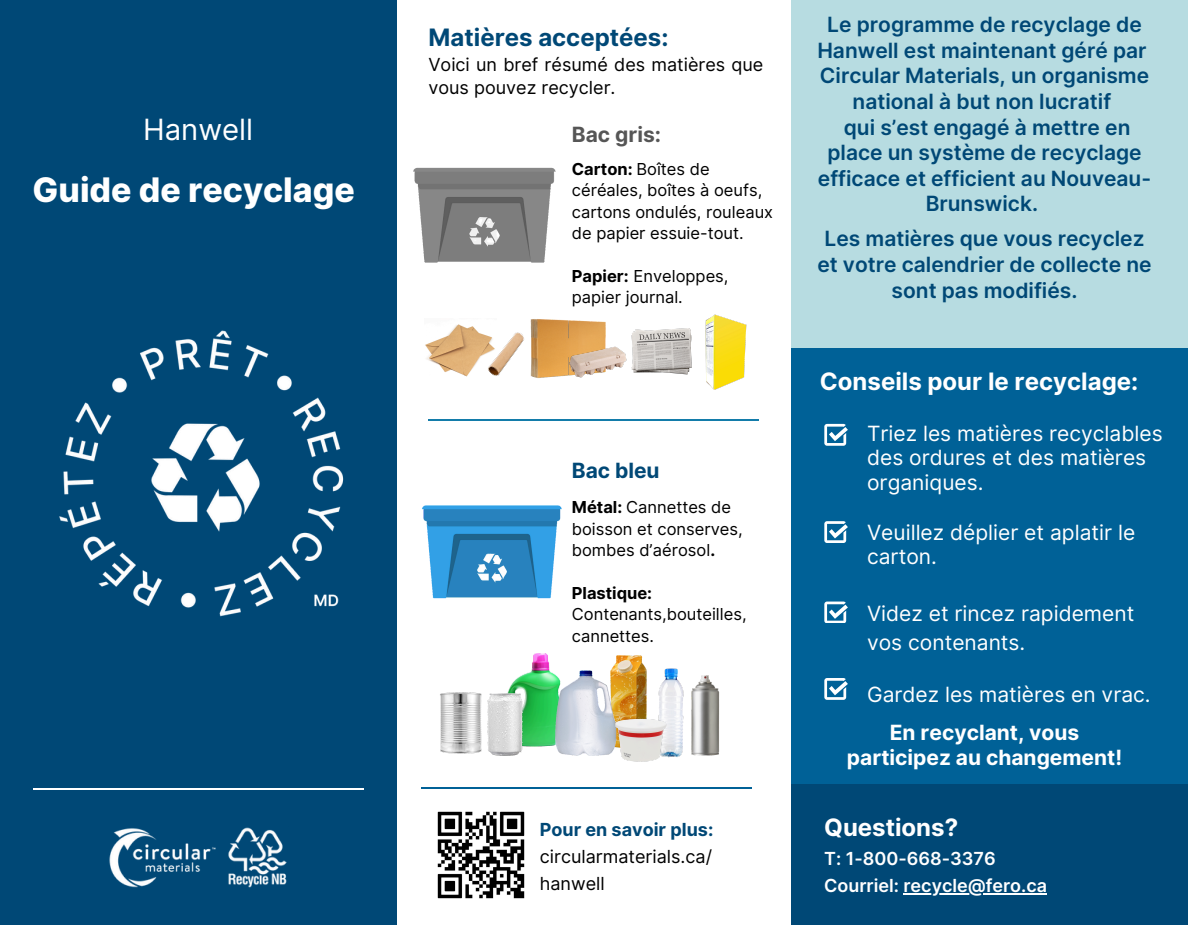
<style>
.page{position:relative;width:1188px;height:925px;background:#fff}
.page>*{position:absolute;margin:0;border:0;box-sizing:border-box;transform-origin:0 0}
.t1{font:800 33.75px "Inter";color:#fff}
.t2{font:29.25px "Inter";color:#fff}
.t3{font:700 24px "Inter";color:#fff}
.t4{font:700 24px "Inter";color:#004876}
.t5{font:600 21px/25.7px "Inter";color:#004876;text-align:center}
.t6{font:21px/24.8px "Inter";color:#fff}
.t7{font:700 21px/24.8px "Inter";color:#fff;text-align:center}
.t8{font:700 21px "Inter";color:#565656}
.t9{font:700 21px "Inter";color:#004876}
.t10{font:18px/27px "Inter";color:#000}
.t11{font:600 18px/27px "Inter";color:#fff}
.t12{font:700 18px "Inter";color:#004876}
.t13{font:16.5px/21.3px "Inter";color:#000}
.t14{font:700 16.5px "Inter";color:#000}
.s1{font-weight:700}
</style>
<div class="page">
<div style="left:0;top:0;width:397px;height:925px;background:#004876"></div>
<hr style="left:33px;top:788px;width:331px;height:1px;background:#fff">
<hr style="left:428px;top:419px;width:331px;height:2px;background:#137caa">
<hr style="left:421px;top:787px;width:331px;height:2px;background:#006197">
<div style="left:791px;top:348px;width:397px;height:456px;background:#006197"></div>
<div style="left:791px;top:784px;width:397px;height:141px;background:#004876"></div>
<div style="left:791px;top:0;width:397px;height:348px;background:#b7dce1"></div>
<svg style="left:824px;top:424px;width:24px;height:21px"></svg>
<svg style="left:824px;top:521px;width:24px;height:21px"></svg>
<svg style="left:824px;top:601px;width:24px;height:22px"></svg>
<svg style="left:824px;top:678px;width:24px;height:21px"></svg>
<img style="left:425px;top:324px;width:44px;height:53px">
<img style="left:469px;top:326px;width:48px;height:50px">
<img style="left:517px;top:319px;width:89px;height:59px">
<img style="left:565px;top:340px;width:59px;height:38px">
<img style="left:624px;top:328px;width:68px;height:47px">
<img style="left:705px;top:314px;width:42px;height:76px">
<img style="left:228px;top:827px;width:59px;height:61px">
<img style="left:109px;top:828px;width:107px;height:60px">
<img style="left:413px;top:167px;width:143px;height:96px">
<img style="left:422px;top:505px;width:140px;height:94px">
<img style="left:511px;top:653px;width:32px;height:94px">
<img style="left:440px;top:692px;width:41px;height:62px">
<img style="left:481px;top:685px;width:48px;height:71px">
<img style="left:630px;top:655px;width:17px;height:61px">
<img style="left:543px;top:653px;width:87px;height:103px">
<img style="left:658px;top:668px;width:13px;height:90px">
<img style="left:614px;top:716px;width:54px;height:46px">
<img style="left:671px;top:668px;width:49px;height:89px">
<img style="left:59px;top:330px;width:285px;height:287px">
<img style="left:437px;top:811px;width:88px;height:88px">
<hr style="left:904px;top:893px;width:143px;height:1px;background:#fff">
<h2 class="t2" style="left:143px;top:111px;width:112px">Hanwell</h2>
<h1 class="t1" style="left:33px;top:169px;width:324px">Guide de recyclage</h1>
<p class="t4" style="left:428px;top:23px;width:242px">Matières acceptées:</p>
<p class="t10" style="left:428px;top:52px;width:336px;line-height:23.7px">Voici un bref résumé des matières que vous pouvez recycler.</p>
<p class="t8" style="left:572px;top:121px;width:91px">Bac gris:</p>
<p class="t13" style="left:572px;top:158px;width:203px"><span class="s1">Carton:</span> Boîtes de céréales, boîtes à oeufs, cartons ondulés, rouleaux de papier essuie-tout.</p>
<p class="t13" style="left:572px;top:265px;width:158px"><span class="s1">Papier:</span> Enveloppes, papier journal.</p>
<p class="t9" style="left:572px;top:457px;width:89px">Bac bleu</p>
<p class="t13" style="left:572px;top:497px;width:172px"><span class="s1">Métal:</span> Cannettes de boisson et conserves, bombes d’aérosol<span class="s1">.</span></p>
<p class="t14" style="left:572px;top:583px;width:82px">Plastique:</p>
<p class="t13" style="left:572px;top:604px;width:176px">Contenants,bouteilles, cannettes.</p>
<p class="t12" style="left:540px;top:818px;width:175px">Pour en savoir plus:</p>
<p class="t10" style="left:540px;top:843px;width:174px">circularmaterials.ca/ hanwell</p>
<p class="t5" style="left:817px;top:12px;width:335px">Le programme de recyclage de<br>Hanwell est maintenant géré par<br>Circular Materials, un organisme national à but non lucratif<br>qui s’est engagé à mettre en place un système de recyclage efficace et efficient au Nouveau-<br>Brunswick.</p>
<p class="t5" style="left:817px;top:226px;width:336px">Les matières que vous recyclez et votre calendrier de collecte ne sont pas modifiés.</p>
<p class="t3" style="left:820px;top:367px;width:320px">Conseils pour le recyclage:</p>
<p class="t6" style="left:867px;top:421px;width:297px">Triez les matières recyclables des ordures et des matières organiques.</p>
<p class="t6" style="left:867px;top:520px;width:270px">Veuillez déplier et aplatir le carton.</p>
<p class="t6" style="left:867px;top:598px;width:269px;line-height:29.2px">Videz et rincez rapidement vos contenants.</p>
<p class="t6" style="left:867px;top:682px;width:285px">Gardez les matières en vrac.</p>
<p class="t7" style="left:847px;top:720px;width:277px">En recyclant, vous participez au changement!</p>
<p class="t3" style="left:824px;top:812px;width:135px">Questions?</p>
<p class="t11" style="left:824px;top:845px;width:224px">T: 1-800-668-3376<br>Courriel: recycle@fero.ca</p>
</div>
